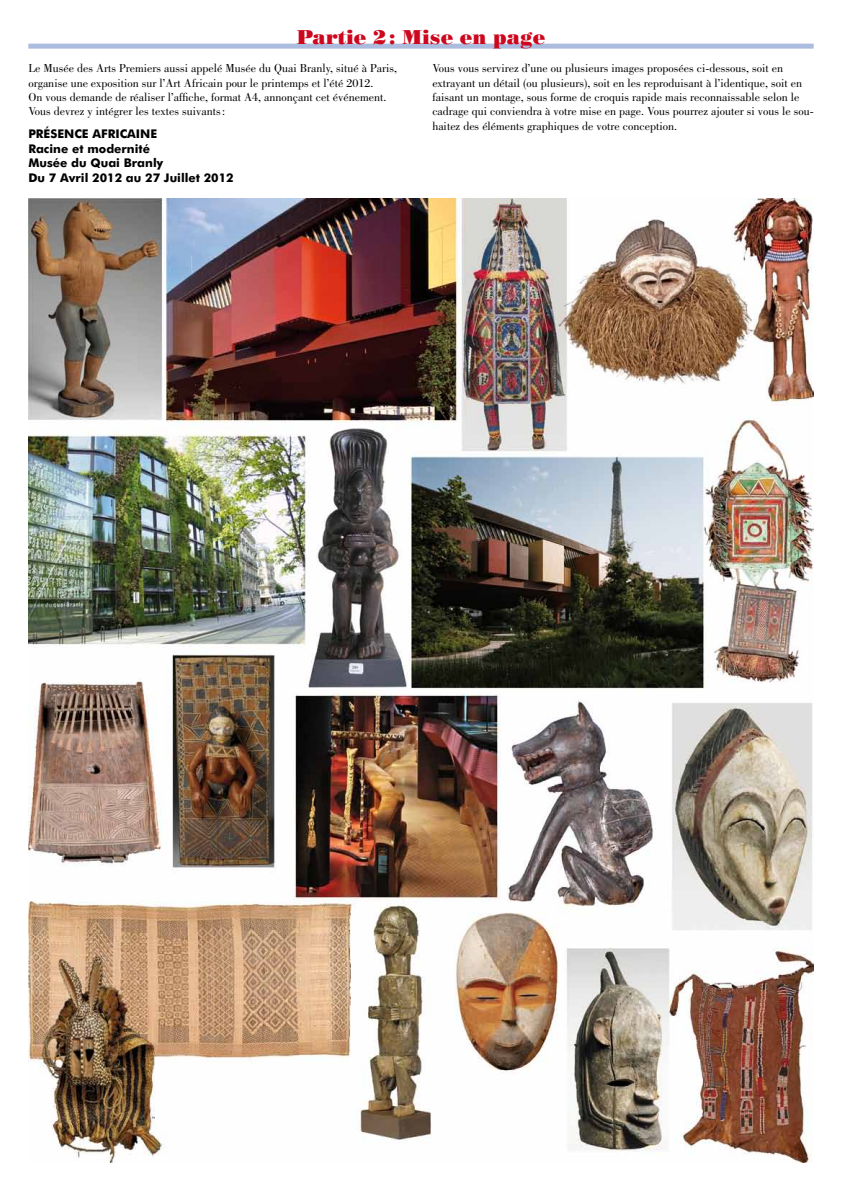
<style>
.page{position:relative;width:842px;height:1191px;background:#fff}
.page>*{position:absolute;margin:0;border:0;box-sizing:border-box;transform-origin:0 0}
.t1{font:20px "Poster Bodoni BT";color:#cd071e}
.t2{font:12px/14.4px "Bodoni";color:#000}
.t3{font:700 12px/14.4px "Futura BT";color:#000}
</style>
<div class="page">
<img style="left:29px;top:199px;width:784px;height:963px">
<div style="left:28px;top:44px;width:786px;height:5px;background:#abbcde"></div>
<h1 class="t1" style="left:297px;top:24px;width:250px">Partie 2: Mise en page</h1>
<p class="t2" style="left:28px;top:61px;width:370px">Le Musée des Arts Premiers aussi appelé Musée du Quai Branly, situé à Paris, organise une exposition sur l’Art Africain pour le printemps et l’été 2012.<br>On vous demande de réaliser l’affiche, format A4, annonçant cet événement.<br>Vous devrez y intégrer les textes suivants:</p>
<p class="t3" style="left:28px;top:127px;width:207px">Présence Africaine<br>Racine et modernité<br>Musée du Quai Branly<br>Du 7 Avril 2012 au 27 Juillet 2012</p>
<p class="t2" style="left:432px;top:61px;width:383px">Vous vous servirez d’une ou plusieurs images proposées ci-dessous, soit en extrayant un détail (ou plusieurs), soit en les reproduisant à l’identique, soit en faisant un montage, sous forme de croquis rapide mais reconnaissable selon le cadrage qui conviendra à votre mise en page. Vous pourrez ajouter si vous le sou&shy;haitez des éléments graphiques de votre conception.</p>
</div>
